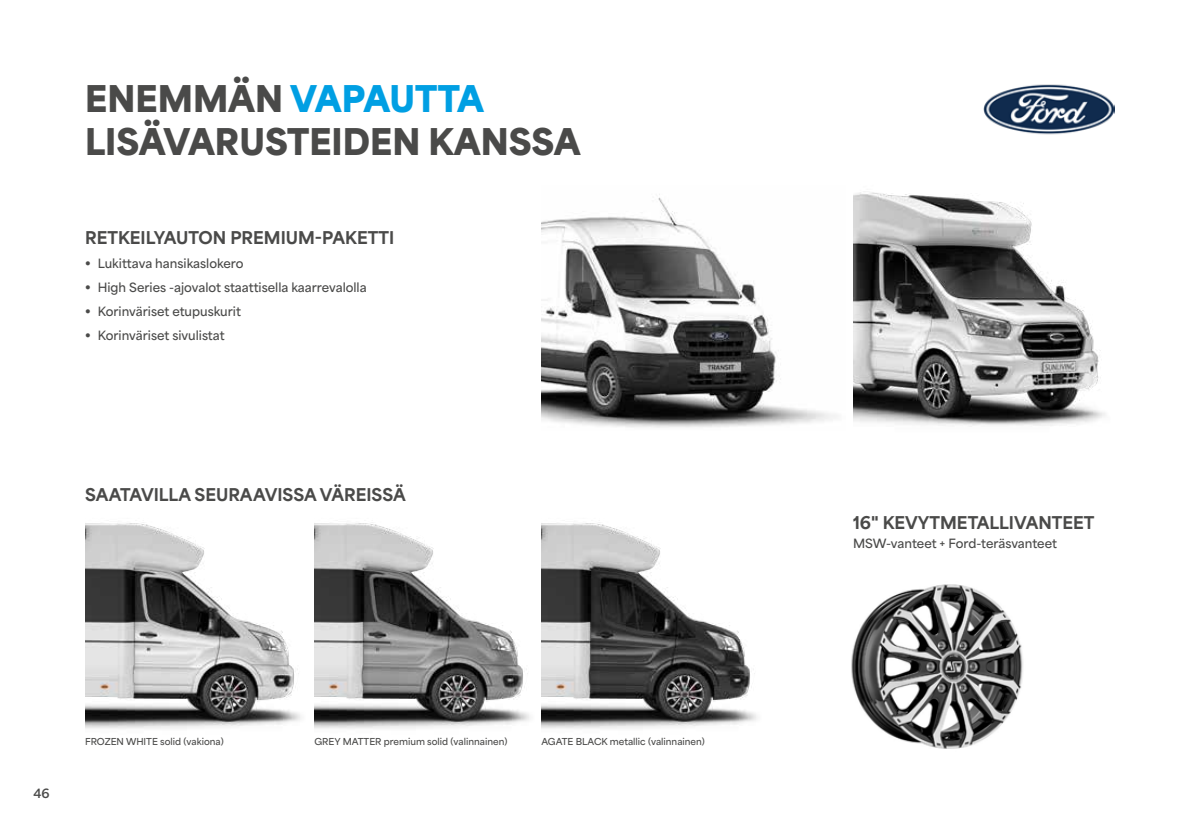
<style>
.page{position:relative;width:1200px;height:830px;background:#fff}
.page>*{position:absolute;margin:0;border:0;box-sizing:border-box;transform-origin:0 0}
.t1{font:900 34.5px/42px "Area Normal";color:#4a4a49}
.t2{font:800 16.5px "Area Normal";color:#4a4a49}
.t3{font:600 12px "Area Normal";color:#4a4a49}
.t4{font:700 12px "Area Normal";color:#4a4a49}
.t5{font:600 9px "Area Normal";color:#4a4a49}
.s1{color:#009fe3}
.s2{font-weight:900}
</style>
<div class="page">
<img style="left:983px;top:84px;width:131px;height:51px">
<img style="left:853px;top:192px;width:252px;height:235px">
<img style="left:85px;top:522px;width:216px;height:207px">
<img style="left:851px;top:584px;width:172px;height:165px">
<img style="left:314px;top:522px;width:216px;height:207px">
<img style="left:541px;top:522px;width:216px;height:207px">
<img style="left:541px;top:194px;width:296px;height:234px">
<h1 class="t1" style="left:85px;top:75px;width:497px">ENEMMÄN <span class="s1">VAPAUTTA<br></span>LISÄVARUSTEIDEN KANSSA</h1>
<h2 class="t2" style="left:85px;top:223px;width:310px">RETKEILYAUTON PREMIUM-PAKETTI</h2>
<p class="t3" style="left:85px;top:253px;width:160px"><span class="s2">•</span> Lukittava hansikaslokero</p>
<p class="t3" style="left:85px;top:277px;width:283px"><span class="s2">•</span> High Series -ajovalot staattisella kaarrevalolla</p>
<p class="t3" style="left:85px;top:301px;width:157px"><span class="s2">•</span> Korinväriset etupuskurit</p>
<p class="t3" style="left:85px;top:325px;width:141px"><span class="s2">•</span> Korinväriset sivulistat</p>
<h2 class="t2" style="left:85px;top:479px;width:322px">SAATAVILLA SEURAAVISSA VÄREISSÄ</h2>
<p class="t4" style="left:34px;top:781px;width:18px">46</p>
<p class="t5" style="left:85px;top:733px;width:140px">FROZEN WHITE solid (vakiona)</p>
<p class="t5" style="left:314px;top:733px;width:194px">GREY MATTER premium solid (valinnainen)</p>
<p class="t5" style="left:541px;top:733px;width:165px">AGATE BLACK metallic (valinnainen)</p>
<h2 class="t2" style="left:852px;top:507px;width:243px">16" KEVYTMETALLIVANTEET</h2>
<p class="t3" style="left:852px;top:532px;width:205px">MSW-vanteet + Ford-teräsvanteet</p>
</div>
